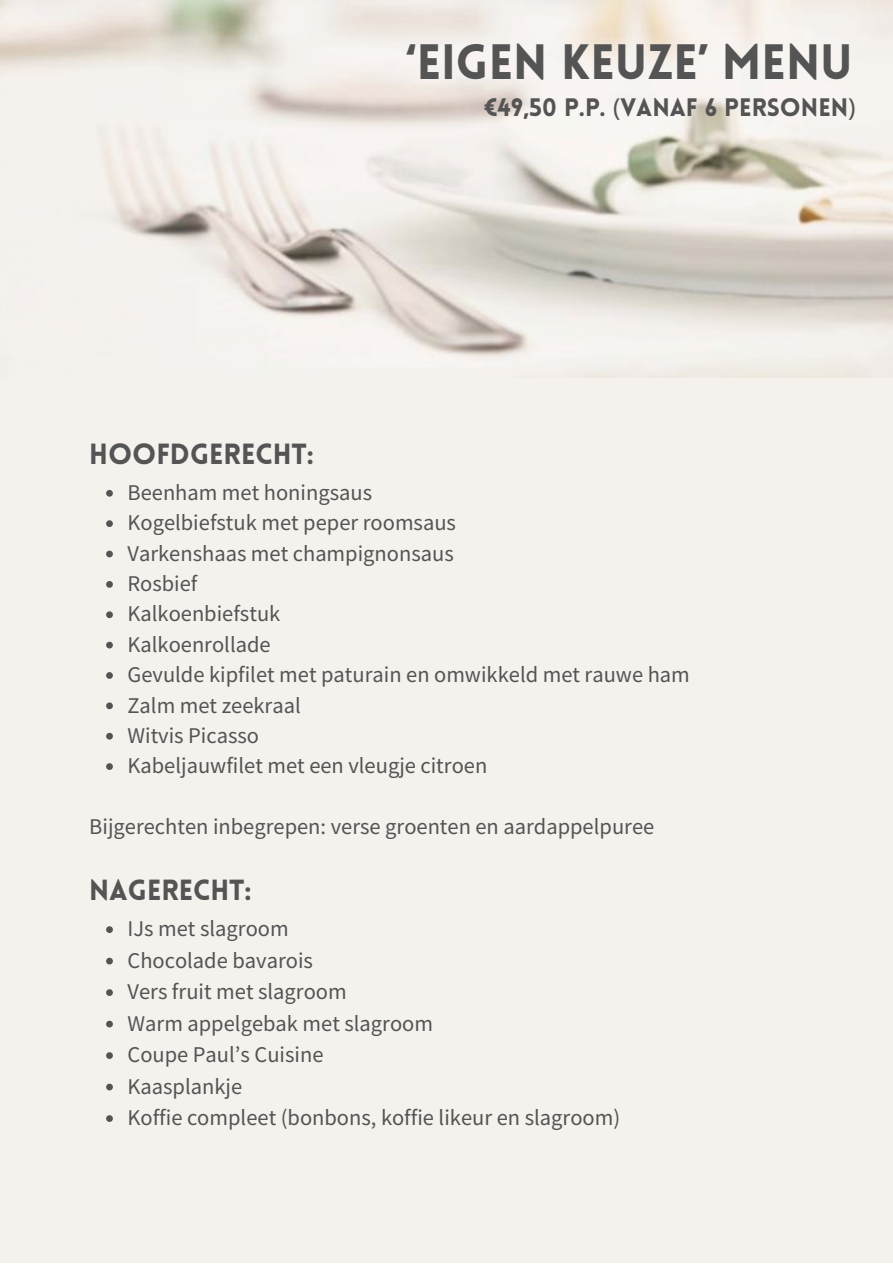
<style>
.page{position:relative;width:893px;height:1264px;background:#fff}
.page>*{position:absolute;margin:0;border:0;box-sizing:border-box;transform-origin:0 0}
.t1{font:900 48.6px "Lovelo";color:#545454}
.t2{font:900 28.5px "Lovelo";color:#545454}
.t3{font:900 24.75px "Lovelo";color:#545454}
.t4{font:22.5px "Source Sans Pro";color:#545454}
.s1{font-family:"Noto Sans";font-weight:400}
</style>
<div class="page">
<div style="left:0;top:0;width:892px;height:1262px;background:#f5f1ed"></div>
<img style="left:0;top:0;width:892px;height:377px">
<svg style="left:106px;top:490px;width:7px;height:6px"></svg>
<svg style="left:106px;top:520px;width:7px;height:7px"></svg>
<svg style="left:106px;top:550px;width:7px;height:7px"></svg>
<svg style="left:106px;top:581px;width:7px;height:6px"></svg>
<svg style="left:106px;top:611px;width:7px;height:7px"></svg>
<svg style="left:106px;top:641px;width:7px;height:7px"></svg>
<svg style="left:106px;top:672px;width:7px;height:7px"></svg>
<svg style="left:106px;top:702px;width:7px;height:7px"></svg>
<svg style="left:106px;top:732px;width:7px;height:7px"></svg>
<svg style="left:106px;top:763px;width:7px;height:7px"></svg>
<svg style="left:106px;top:926px;width:7px;height:7px"></svg>
<svg style="left:106px;top:957px;width:7px;height:7px"></svg>
<svg style="left:106px;top:989px;width:7px;height:6px"></svg>
<svg style="left:106px;top:1020px;width:7px;height:7px"></svg>
<svg style="left:106px;top:1052px;width:7px;height:6px"></svg>
<svg style="left:106px;top:1083px;width:7px;height:7px"></svg>
<svg style="left:106px;top:1115px;width:7px;height:6px"></svg>
<p class="t1" style="left:406px;top:43px;width:448px">‘EIGEN KEUZE’ MENU</p>
<p class="t2" style="left:89px;top:442px;width:226px">HOOFDGERECHT:</p>
<p class="t3" style="left:484px;top:97px;width:372px">€49,50 P.P. <span class="s1">(</span>VANAF 6 PERSONEN<span class="s1">)</span></p>
<p class="t4" style="left:127px;top:478px;width:246px">Beenham met honingsaus</p>
<p class="t4" style="left:127px;top:508px;width:330px">Kogelbiefstuk met peper roomsaus</p>
<p class="t4" style="left:127px;top:538px;width:328px">Varkenshaas met champignonsaus</p>
<p class="t4" style="left:127px;top:569px;width:72px">Rosbief</p>
<p class="t4" style="left:127px;top:599px;width:154px">Kalkoenbiefstuk</p>
<p class="t4" style="left:127px;top:629px;width:145px">Kalkoenrollade</p>
<p class="t4" style="left:127px;top:660px;width:564px">Gevulde kipfilet met paturain en omwikkeld met rauwe ham</p>
<p class="t4" style="left:127px;top:690px;width:175px">Zalm met zeekraal</p>
<p class="t4" style="left:127px;top:720px;width:133px">Witvis Picasso</p>
<p class="t4" style="left:127px;top:751px;width:361px">Kabeljauwfilet met een vleugje citroen</p>
<p class="t4" style="left:89px;top:811px;width:566px">Bijgerechten inbegrepen: verse groenten en aardappelpuree</p>
<p class="t2" style="left:89px;top:879px;width:164px">NAGERECHT:</p>
<p class="t4" style="left:127px;top:914px;width:163px">IJs met slagroom</p>
<p class="t4" style="left:127px;top:945px;width:187px">Chocolade bavarois</p>
<p class="t4" style="left:127px;top:977px;width:221px">Vers fruit met slagroom</p>
<p class="t4" style="left:127px;top:1008px;width:307px">Warm appelgebak met slagroom</p>
<p class="t4" style="left:127px;top:1040px;width:197px">Coupe Paul’s Cuisine</p>
<p class="t4" style="left:127px;top:1071px;width:116px">Kaasplankje</p>
<p class="t4" style="left:127px;top:1103px;width:494px">Koffie compleet (bonbons, koffie likeur en slagroom)</p>
</div>
